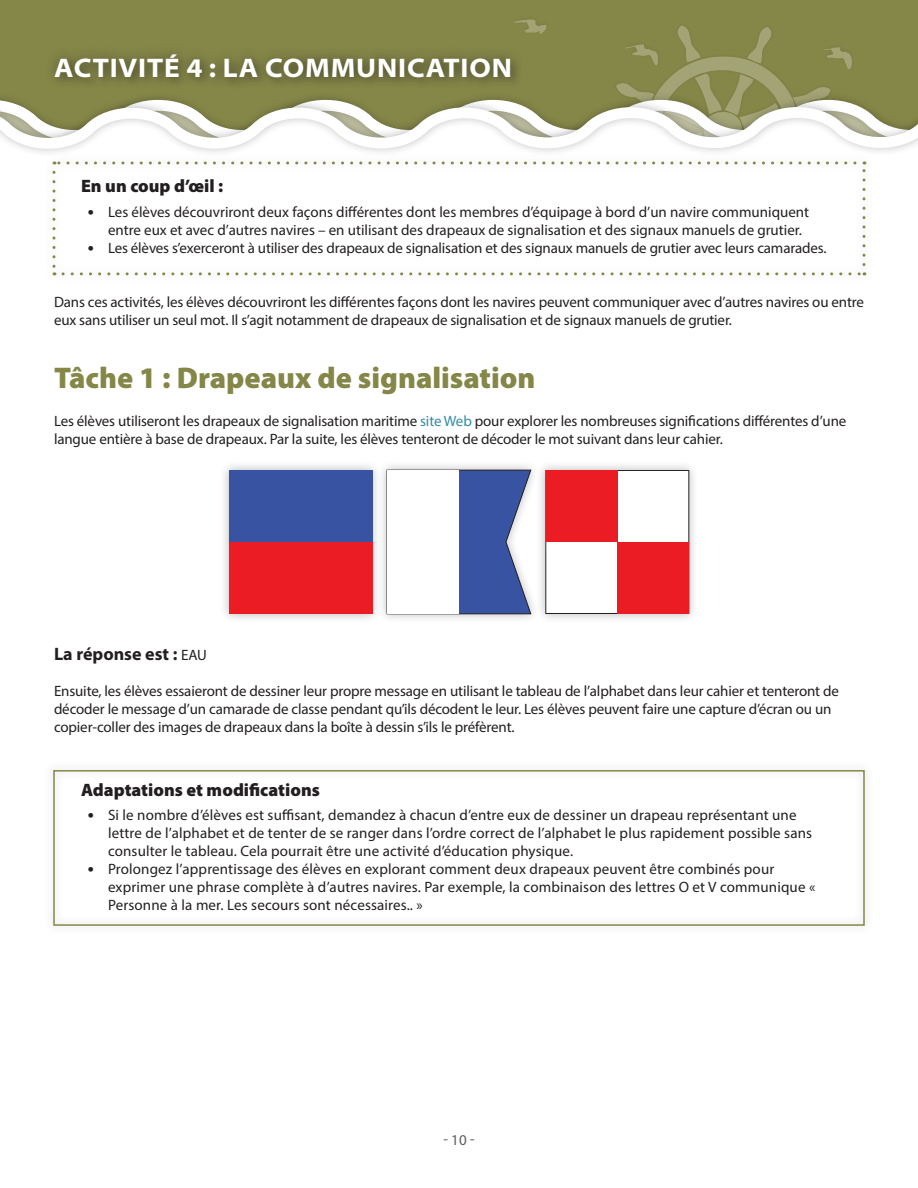
<style>
.page{position:relative;width:918px;height:1188px;background:#fff}
.page>*{position:absolute;margin:0;border:0;box-sizing:border-box;transform-origin:0 0}
.HEAD{font:900 30px "Myriad Pro";color:#858748}
.Activity_Head{font:700 semi-expanded 27px "Myriad Pro";letter-spacing:.03em;color:#fff}
.SUBHEAD{font:900 18px "Myriad Pro";color:#231f20}
.BODY{font:700 18px "Myriad Pro";color:#231f20}
.BODY-2{font:15px/18px "Myriad Pro";letter-spacing:-.01em;color:#231f20}
.BODY-3{font:15px/18px "Myriad Pro";letter-spacing:.01em;color:#231f20}
.t1{font:15px "Myriad Pro";color:#5c5c5f}
.s1{font-weight:700;font-size:18px}
.s2{color:#328ca4}
.s3{font-weight:400;font-size:15px}
</style>
<div class="page">
<div style="left:0;top:0;width:918px;height:147px;background:#858748"></div>
<svg style="left:515px;top:19px;width:32px;height:15px"></svg>
<svg style="left:834px;top:47px;width:18px;height:22px"></svg>
<svg style="left:618px;top:25px;width:212px;height:60px"></svg>
<svg style="left:0;top:92px;width:918px;height:60px"></svg>
<div style="left:53px;top:770px;width:812px;height:156px;border:2px solid #858748"></div>
<svg style="left:0;top:142px;width:884px;height:477px"></svg>
<div style="left:387px;top:470px;width:72px;height:144px;background:#fff"></div>
<div style="left:219px;top:460px;width:163px;height:163px;background:#231f20;opacity:.3"></div>
<div style="left:229px;top:470px;width:144px;height:144px;background:#ec1c24"></div>
<div style="left:229px;top:470px;width:144px;height:72px;background:#3953a3"></div>
<div style="left:536px;top:460px;width:163px;height:163px;background:#231f20;opacity:.3"></div>
<div style="left:546px;top:470px;width:143px;height:143px;background:#fff"></div>
<div style="left:545px;top:470px;width:144px;height:144px;border:1px solid #231f20"></div>
<div style="left:546px;top:470px;width:71px;height:72px;background:#ec1c24"></div>
<div style="left:617px;top:542px;width:72px;height:71px;background:#ec1c24"></div>
<div style="left:43px;top:42px;width:480px;height:47px;background:#231f20;opacity:.52"></div>
<p class="Activity_Head" style="left:54px;top:50px;width:459px">ACTIVITÉ 4 : LA COMMUNICATION</p>
<p class="SUBHEAD" style="left:81px;top:174px;width:144px">En un coup d’œil :</p>
<p class="BODY-2" style="left:108px;top:202px;width:703px;text-indent:-20px"><span class="s1">•</span> Les élèves découvriront deux façons différentes dont les membres d’équipage à bord d’un navire communiquent entre eux et avec d’autres navires – en utilisant des drapeaux de signalisation et des signaux manuels de grutier.</p>
<p class="BODY-2" style="left:88px;top:238px;width:740px"><span class="s1">•</span> Les élèves s’exerceront à utiliser des drapeaux de signalisation et des signaux manuels de grutier avec leurs camarades.</p>
<p class="BODY-2" style="left:54px;top:292px;width:811px">Dans ces activités, les élèves découvriront les différentes façons dont les navires peuvent communiquer avec d’autres navires ou entre eux sans utiliser un seul mot. Il s’agit notamment de drapeaux de signalisation et de signaux manuels de grutier.</p>
<p class="HEAD" style="left:54px;top:357px;width:483px">Tâche 1 : Drapeaux de signalisation</p>
<p class="BODY-2" style="left:54px;top:411px;width:794px">Les élèves utiliseront les drapeaux de signalisation maritime <span class="s2">site Web</span> pour explorer les nombreuses significations différentes d’une langue entière à base de drapeaux. Par la suite, les élèves tenteront de décoder le mot suivant dans leur cahier.</p>
<p class="BODY" style="left:54px;top:644px;width:154px">La réponse est : <span class="s3">EAU</span></p>
<p class="BODY-2" style="left:54px;top:681px;width:786px">Ensuite, les élèves essaieront de dessiner leur propre message en utilisant le tableau de l’alphabet dans leur cahier et tenteront de décoder le message d’un camarade de classe pendant qu’ils décodent le leur. Les élèves peuvent faire une capture d’écran ou un copier-coller des images de drapeaux dans la boîte à dessin s’ils le préfèrent.</p>
<p class="SUBHEAD" style="left:81px;top:777px;width:240px">Adaptations et modifications</p>
<p class="BODY-3" style="left:108px;top:806px;width:706px;text-indent:-20px"><span class="s1">•</span> Si le nombre d’élèves est suffisant, demandez à chacun d’entre eux de dessiner un drapeau représentant une lettre de l’alphabet et de tenter de se ranger dans l’ordre correct de l’alphabet le plus rapidement possible sans consulter le tableau. Cela pourrait être une activité d’éducation physique.</p>
<p class="BODY-3" style="left:108px;top:860px;width:709px;text-indent:-20px"><span class="s1">•</span> Prolongez l’apprentissage des élèves en explorant comment deux drapeaux peuvent être combinés pour exprimer une phrase complète à d’autres navires. Par exemple, la combinaison des lettres O et V communique «<br>Personne à la mer. Les secours sont nécessaires.. »</p>
<p class="t1" style="left:443px;top:1131px;width:33px">- 10 -</p>
</div>
